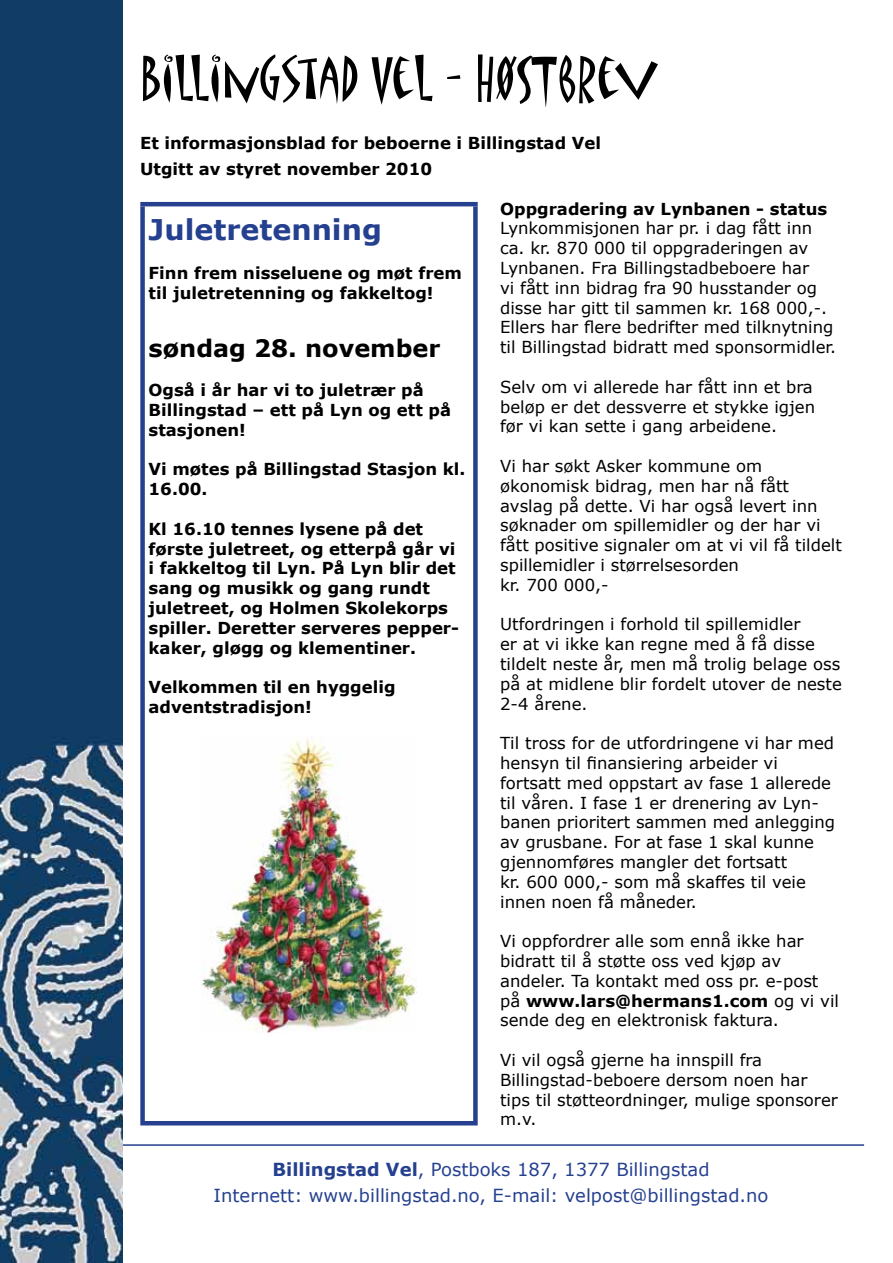
<style>
.page{position:relative;width:893px;height:1263px;background:#fff}
.page>*{position:absolute;margin:0;border:0;box-sizing:border-box;transform-origin:0 0}
.t1{font:52.5px "Matisse ITC";color:#000}
.t2{font:700 28.5px "Verdana";color:#25408f}
.t3{font:700 24px "Verdana";color:#000}
.t4{font:18px/25.5px "Verdana";color:#25408f;text-align:center}
.t5{font:16.5px/19.8px "Verdana";color:#000}
.t6{font:700 16.5px/19.8px "Verdana";color:#000}
.s1{font-weight:700}
</style>
<div class="page">
<hr style="left:0;top:1144px;width:864px;height:2px;background:#25408f">
<img style="left:0;top:0;width:122px;height:1263px">
<hr style="left:140px;top:202px;width:338px;height:4px;background:#25408f">
<div style="left:140px;top:206px;width:5px;height:915px;background:#25408f"></div>
<div style="left:473px;top:206px;width:5px;height:915px;background:#25408f"></div>
<hr style="left:140px;top:1121px;width:338px;height:4px;background:#25408f">
<img style="left:202px;top:736px;width:214px;height:297px">
<h1 class="t1" style="left:140px;top:45px;width:520px">Billingstad Vel - HØSTbrev</h1>
<p class="t6" style="left:140px;top:130px;width:462px;line-height:25.5px">Et informasjonsblad for beboerne i Billingstad Vel<br>Utgitt av styret november 2010</p>
<h2 class="t2" style="left:149px;top:209px;width:235px">Juletretenning</h2>
<p class="t6" style="left:149px;top:263px;width:315px">Finn frem nisseluene og møt frem til juletretenning og fakkeltog!</p>
<h3 class="t3" style="left:149px;top:331px;width:293px">søndag 28. november</h3>
<p class="t6" style="left:149px;top:380px;width:304px">Også i år har vi to juletrær på<br>Billingstad – ett på Lyn og ett på stasjonen!</p>
<p class="t6" style="left:149px;top:459px;width:318px">Vi møtes på Billingstad Stasjon kl.<br>16.00.</p>
<p class="t6" style="left:149px;top:519px;width:312px">Kl 16.10 tennes lysene på det første juletreet, og etterpå går vi i fakkeltog til Lyn. På Lyn blir det sang og musikk og gang rundt juletreet, og Holmen Skolekorps spiller. Deretter serveres pepper&shy;kaker, gløgg og klementiner.</p>
<p class="t6" style="left:149px;top:677px;width:249px">Velkommen til en hyggelig adventstradisjon!</p>
<p class="t6" style="left:500px;top:198px;width:329px">Oppgradering av Lynbanen - status</p>
<p class="t5" style="left:500px;top:218px;width:338px">Lynkommisjonen har pr. i dag fått inn ca. kr. 870 000 til oppgraderingen av Lynbanen. Fra Billingstadbeboere har<br>vi fått inn bidrag fra 90 husstander og disse har gitt til sammen kr. 168 000,-.<br>Ellers har flere bedrifter med tilknytning til Billingstad bidratt med sponsormidler.</p>
<p class="t5" style="left:500px;top:377px;width:316px">Selv om vi allerede har fått inn et bra beløp er det dessverre et stykke igjen før vi kan sette i gang arbeidene.</p>
<p class="t5" style="left:500px;top:456px;width:343px">Vi har søkt Asker kommune om økonomisk bidrag, men har nå fått avslag på dette. Vi har også levert inn søknader om spillemidler og der har vi fått positive signaler om at vi vil få tildelt spillemidler i størrelsesorden<br>kr. 700 000,-</p>
<p class="t5" style="left:500px;top:614px;width:343px">Utfordringen i forhold til spillemidler<br>er at vi ikke kan regne med å få disse tildelt neste år, men må trolig belage oss på at midlene blir fordelt utover de neste 2-4 årene.</p>
<p class="t5" style="left:500px;top:733px;width:337px">Til tross for de utfordringene vi har med hensyn til finansiering arbeider vi fortsatt med oppstart av fase 1 allerede til våren. I fase 1 er drenering av Lyn&shy;banen prioritert sammen med anlegging av grusbane. For at fase 1 skal kunne gjennomføres mangler det fortsatt<br>kr. 600 000,- som må skaffes til veie innen noen få måneder.</p>
<p class="t5" style="left:500px;top:931px;width:340px">Vi oppfordrer alle som ennå ikke har bidratt til å støtte oss ved kjøp av andeler. Ta kontakt med oss pr. e-post på <span class="s1">www.lars@hermans1.com</span> og vi vil sende deg en elektronisk faktura.</p>
<p class="t5" style="left:500px;top:1050px;width:339px">Vi vil også gjerne ha innspill fra<br>Billingstad-beboere dersom noen har tips til støtteordninger, mulige sponsorer m.v.</p>
<p class="t4" style="left:214px;top:1156px;width:556px"><span class="s1">Billingstad Vel</span>, Postboks 187, 1377 Billingstad<br>Internett: www.billingstad.no, E-mail: velpost@billingstad.no</p>
</div>
